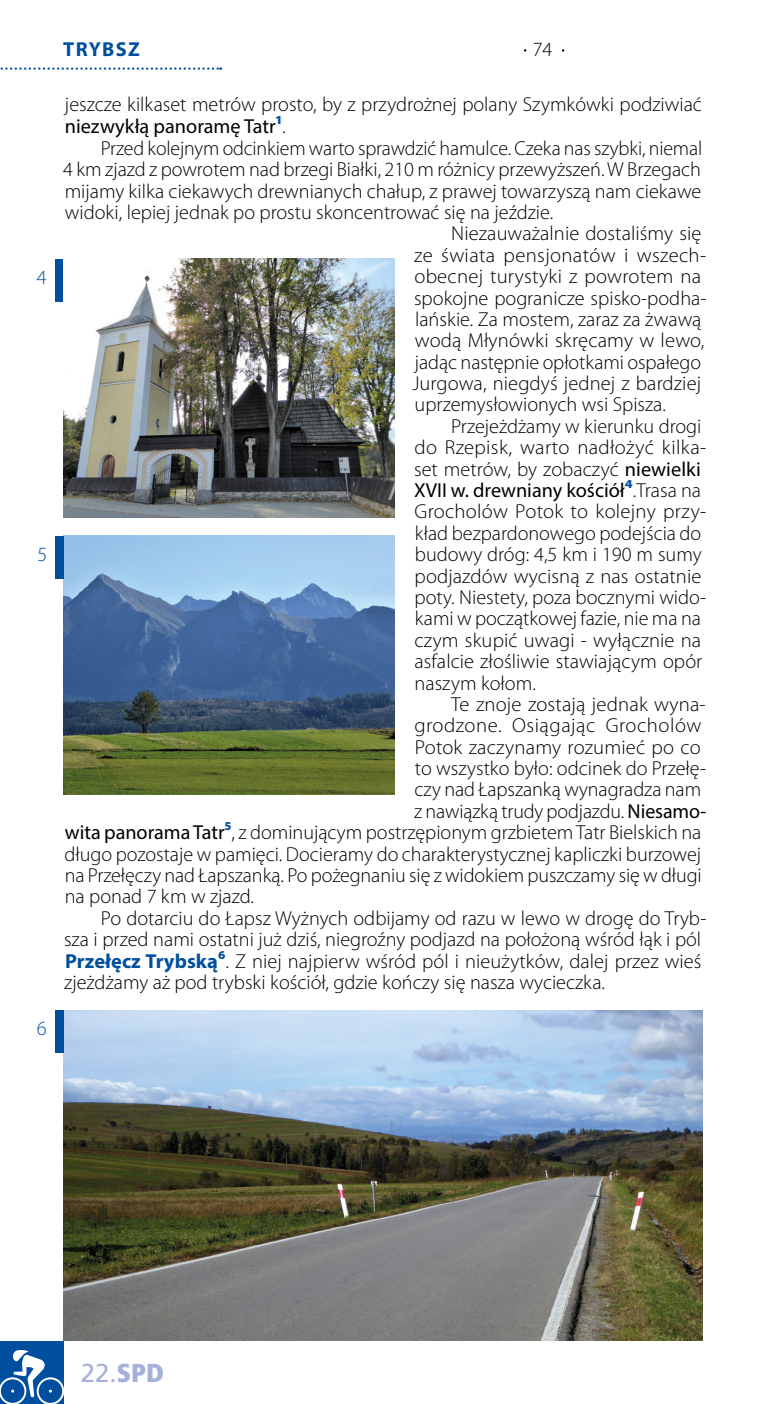
<style>
.page{position:relative;width:766px;height:1404px;background:#fff}
.page>*{position:absolute;margin:0;border:0;box-sizing:border-box;transform-origin:0 0}
.t1{font:25.88px "Frutiger LT Com";color:#a5b0db}
.t2{font:300 20.25px/22.5px "Myriad Pro";color:#000}
.t3{font:20.25px "Myriad Pro";color:#000}
.t4{font:300 20.25px "Myriad Pro";letter-spacing:.02em;color:#000}
.t5{font:300 20.25px "Myriad Pro";letter-spacing:.025em;color:#000}
.t6{font:700 20.25px "Myriad Pro";letter-spacing:.07em;color:#004f9f}
.t7{font:300 20.25px "Myriad Pro";color:#004f9f}
.s1{font-weight:400}
.s2{font-weight:700;color:#004f9f}
.s3{font-weight:300}
.s4{font-weight:900;font-stretch:condensed}
</style>
<div class="page">
<svg style="left:0;top:67px;width:221px;height:3px"></svg>
<img style="left:64px;top:535px;width:330px;height:259px">
<img style="left:64px;top:1010px;width:638px;height:329px">
<div style="left:55px;top:1010px;width:9px;height:43px;background:#004f9f"></div>
<div style="left:55px;top:535px;width:9px;height:43px;background:#004f9f"></div>
<div style="left:55px;top:259px;width:9px;height:42px;background:#004f9f"></div>
<img style="left:64px;top:259px;width:330px;height:258px">
<div style="left:0;top:1340px;width:64px;height:63px;background:#004f9f"></div>
<svg style="left:0;top:1350px;width:64px;height:53px"></svg>
<p class="t7" style="left:37px;top:265px;width:11px">4</p>
<p class="t7" style="left:37px;top:542px;width:11px">5</p>
<p class="t7" style="left:37px;top:1016px;width:11px">6</p>
<p class="t6" style="left:63px;top:36px;width:78px">TRYBSZ</p>
<p class="t2" style="left:532px;top:38px;width:21px">74</p>
<p class="t2" style="left:65px;top:93px;width:638px">jeszcze kilkaset metrów prosto, by z przydrożnej polany Szymkówki podziwiać <span class="s1">niezwykłą panoramę Tatr</span><span class="s2">1</span>.</p>
<p class="t2" style="left:101px;top:137px;width:602px">Przed kolejnym odcinkiem warto sprawdzić hamulce. Czeka nas szybki, niemal</p>
<p class="t2" style="left:63px;top:158px;width:639px">4 km zjazd z powrotem nad brzegi Białki, 210 m różnicy przewyższeń. W Brzegach</p>
<p class="t2" style="left:65px;top:179px;width:638px">mijamy kilka ciekawych drewnianych chałup, z prawej towarzyszą nam ciekawe</p>
<p class="t2" style="left:65px;top:201px;width:490px">widoki, lepiej jednak po prostu skoncentrować się na jeździe.</p>
<p class="t2" style="left:451px;top:222px;width:251px">Niezauważalnie dostaliśmy się</p>
<p class="t4" style="left:414px;top:243px;width:293px">ze świata pensjonatów i wszech-</p>
<p class="t2" style="left:414px;top:265px;width:288px">obecnej turystyki z powrotem na</p>
<p class="t2" style="left:414px;top:286px;width:294px">spokojne pogranicze spisko-podha-</p>
<p class="t2" style="left:415px;top:308px;width:288px">lańskie. Za mostem, zaraz za żwawą</p>
<p class="t2" style="left:414px;top:329px;width:291px">wodą Młynówki skręcamy w lewo,</p>
<p class="t2" style="left:415px;top:350px;width:288px">jadąc następnie opłotkami ospałego</p>
<p class="t2" style="left:412px;top:372px;width:290px">Jurgowa, niegdyś jednej z bardziej</p>
<p class="t2" style="left:414px;top:393px;width:253px">uprzemysłowionych wsi Spisza.</p>
<p class="t2" style="left:451px;top:414px;width:251px">Przejeżdżamy w kierunku drogi</p>
<p class="t2" style="left:414px;top:436px;width:293px">do Rzepisk, warto nadłożyć kilka-</p>
<p class="t2" style="left:414px;top:457px;width:288px">set metrów, by zobaczyć <span class="s1">niewielki</span></p>
<p class="t3" style="left:414px;top:477px;width:288px">XVII w. drewniany kościół<span class="s2">4</span><span class="s3">.Trasa na</span></p>
<p class="t2" style="left:414px;top:500px;width:293px">Grocholów Potok to kolejny przy-</p>
<p class="t2" style="left:415px;top:521px;width:288px">kład bezpardonowego podejścia do</p>
<p class="t2" style="left:415px;top:543px;width:288px">budowy dróg: 4,5 km i 190 m sumy</p>
<p class="t2" style="left:414px;top:564px;width:288px">podjazdów wycisną z nas ostatnie</p>
<p class="t2" style="left:414px;top:585px;width:293px">poty. Niestety, poza bocznymi wido-</p>
<p class="t2" style="left:415px;top:607px;width:287px">kami w początkowej fazie, nie ma na</p>
<p class="t2" style="left:414px;top:628px;width:288px">czym skupić uwagi - wyłącznie na</p>
<p class="t2" style="left:414px;top:650px;width:289px">asfalcie złośliwie stawiającym opór</p>
<p class="t2" style="left:414px;top:671px;width:123px">naszym kołom.</p>
<p class="t2" style="left:451px;top:692px;width:256px">Te znoje zostają jednak wyna-</p>
<p class="t5" style="left:414px;top:713px;width:288px">grodzone. Osiągając Grocholów</p>
<p class="t2" style="left:414px;top:735px;width:287px">Potok zaczynamy rozumieć po co</p>
<p class="t2" style="left:415px;top:756px;width:293px">to wszystko było: odcinek do Przełę-</p>
<p class="t2" style="left:414px;top:778px;width:288px">czy nad Łapszanką wynagradza nam</p>
<p class="t2" style="left:414px;top:799px;width:293px">z nawiązką trudy podjazdu. <span class="s1">Niesamo-</span></p>
<p class="t2" style="left:65px;top:821px;width:637px"><span class="s1">wita panorama Tatr</span><span class="s2">5</span>, z dominującym postrzępionym grzbietem Tatr Bielskich na</p>
<p class="t2" style="left:64px;top:842px;width:638px">długo pozostaje w pamięci. Docieramy do charakterystycznej kapliczki burzowej</p>
<p class="t2" style="left:65px;top:863px;width:638px">na Przełęczy nad Łapszanką. Po pożegnaniu się z widokiem puszczamy się w długi</p>
<p class="t2" style="left:65px;top:885px;width:191px">na ponad 7 km w zjazd.</p>
<p class="t2" style="left:101px;top:906px;width:607px">Po dotarciu do Łapsz Wyżnych odbijamy od razu w lewo w drogę do Tryb-</p>
<p class="t2" style="left:64px;top:927px;width:638px">sza i przed nami ostatni już dziś, niegroźny podjazd na położoną wśród łąk i pól</p>
<p class="t2" style="left:65px;top:949px;width:637px"><span class="s2">Przełęcz Trybską6</span>. Z niej najpierw wśród pól i nieużytków, dalej przez wieś</p>
<p class="t2" style="left:64px;top:970px;width:542px">zjeżdżamy aż pod trybski kościół, gdzie kończy się nasza wycieczka.</p>
<p class="t1" style="left:81px;top:1357px;width:84px">22.<span class="s4">SPD</span></p>
</div>
